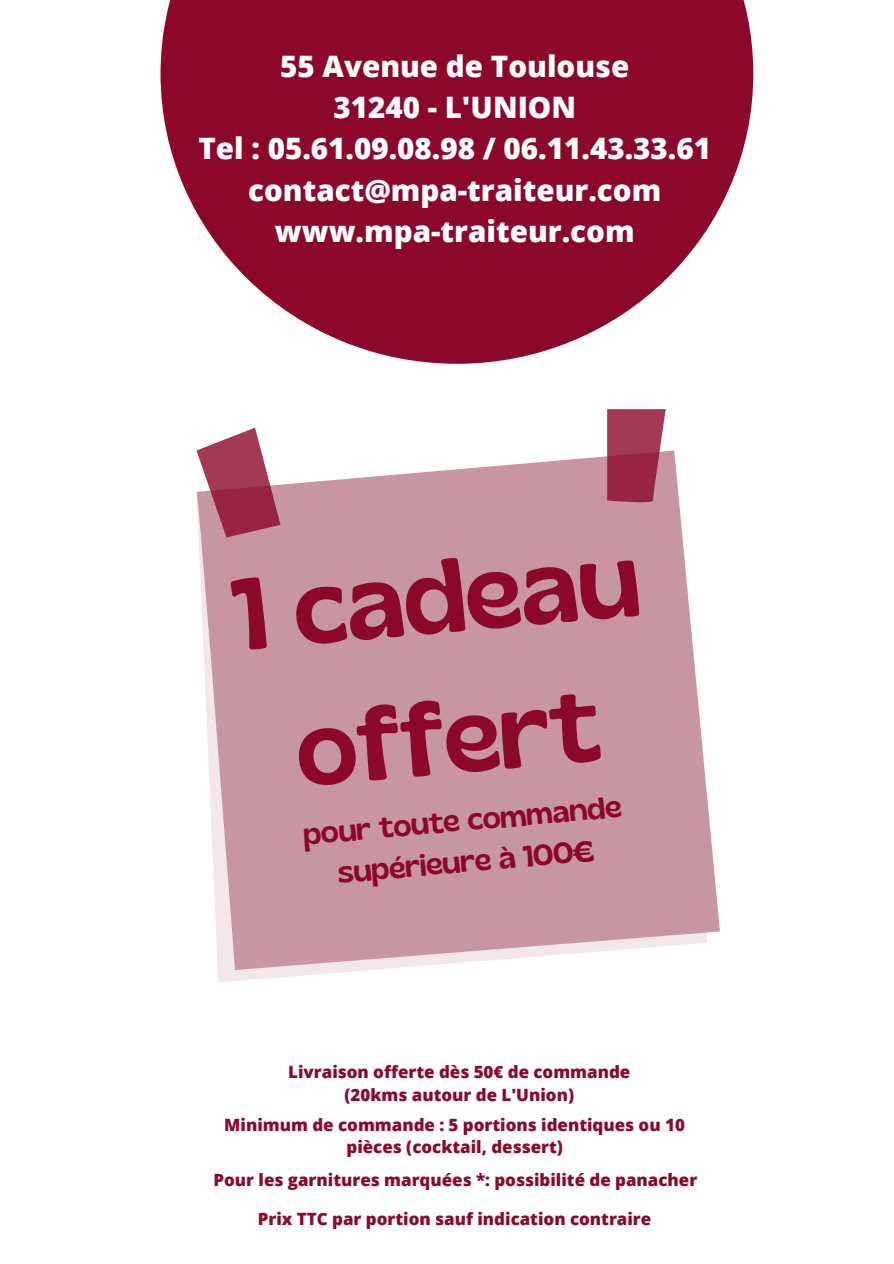
<style>
.page{position:relative;width:894px;height:1264px;background:#fff}
.page>*{position:absolute;margin:0;border:0;box-sizing:border-box;transform-origin:0 0}
.t1{font:101.4px/141px "Gliker";color:#8b082b;text-align:center}
.t2{font:800 29.55px/41.2px "Open Sans";color:#fff;text-align:center}
.t3{font:29.55px/41.2px "Gliker";color:#8b082b;text-align:center}
.t4{font:800 16.95px/22.5px "Open Sans";color:#8b082b;text-align:center}
</style>
<div class="page">
<svg style="left:160px;top:0;width:593px;height:364px;fill:#8b082b"></svg>
<svg style="left:198px;top:450px;width:521px;height:520px;background:#cfa2ae"></svg>
<div style="left:301px;top:524px;width:33px;height:406px;background:#c895a3"></div>
<svg style="left:196px;top:427px;width:84px;height:110px"></svg>
<svg style="left:607px;top:409px;width:58px;height:95px;background:#a33e59"></svg>
<h2 class="t2" style="left:198px;top:45px;width:514px">55 Avenue de Toulouse<br>31240 - L'UNION<br>Tel : 05.61.09.08.98 / 06.11.43.33.61 contact@mpa-traiteur.com www.mpa-traiteur.com</h2>
<h1 class="t1" style="left:226px;top:543px;width:409px;rotate:-5deg">1 cadeau offert</h1>
<h2 class="t3" style="left:301px;top:813px;width:321px;rotate:-5deg">pour toute commande supérieure à 100€</h2>
<p class="t4" style="left:288px;top:1060px;width:343px">Livraison offerte dès 50€ de commande (20kms autour de L'Union)</p>
<p class="t4" style="left:224px;top:1112px;width:462px">Minimum de commande : 5 portions identiques ou 10 pièces (cocktail, dessert)</p>
<p class="t4" style="left:213px;top:1167px;width:485px">Pour les garnitures marquées *: possibilité de panacher</p>
<p class="t4" style="left:258px;top:1207px;width:395px">Prix TTC par portion sauf indication contraire</p>
</div>
